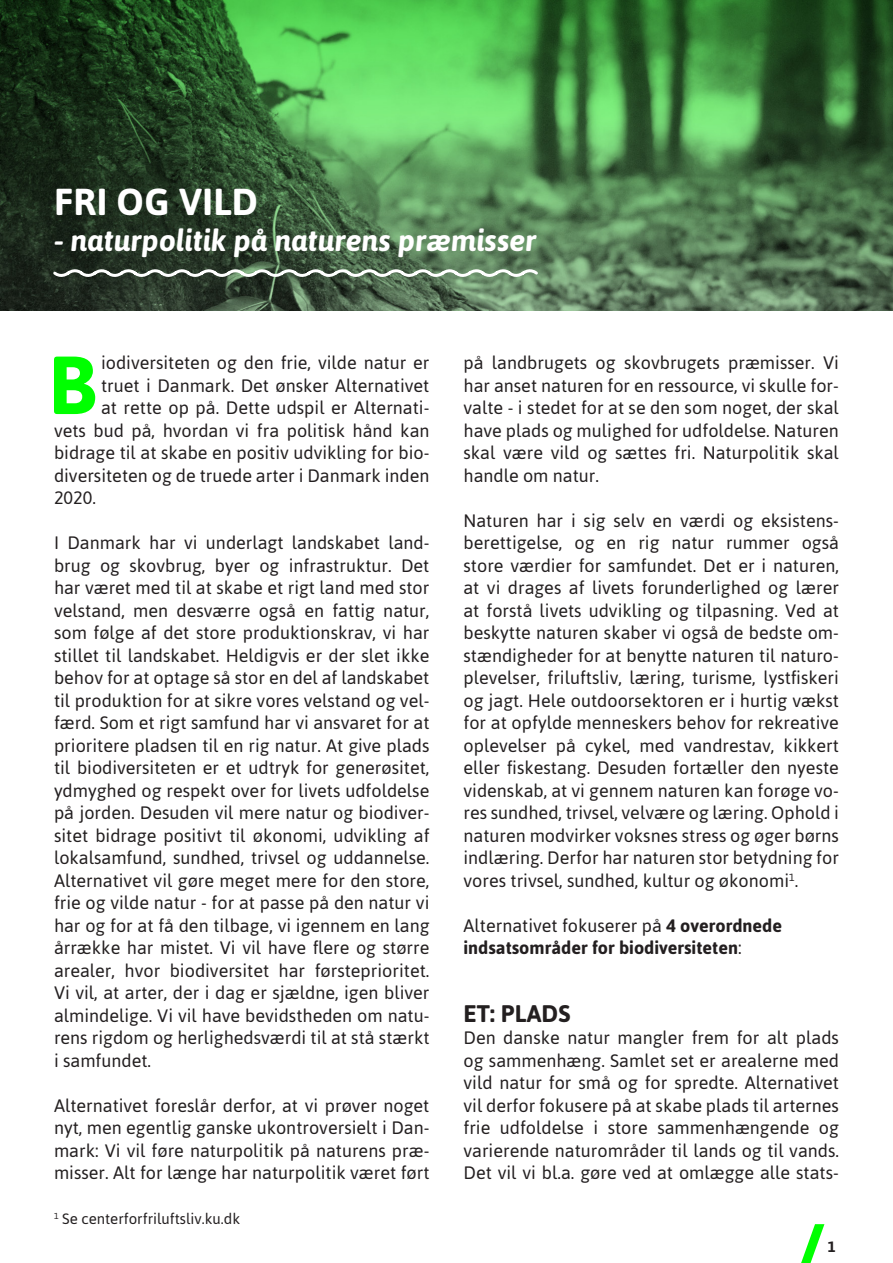
<style>
.page{position:relative;width:893px;height:1263px;background:#fff}
.page>*{position:absolute;margin:0;border:0;box-sizing:border-box;transform-origin:0 0}
.t1{font:700 82.05px "Asap";color:#0f0}
.t2{font:700 37.5px "Asap";letter-spacing:.01em;color:#fff}
.t3{font:italic 700 30px "Asap";color:#fff}
.t4{font:700 24px "Asap";letter-spacing:.01em;color:#231f20}
.t5{font:18px/22.5px "Asap";color:#231f20;text-align:justify}
.t6{font:700 18px "Asap";color:#231f20}
.t7{font:15px "Asap";color:#231f20}
.t8{font:700 15px "Asap";color:#231f20}
.s1{font-weight:700}
.s2{font-weight:400}
</style>
<div class="page">
<img style="left:0;top:0;width:893px;height:310px">
<svg style="left:52px;top:268px;width:487px;height:10px"></svg>
<svg style="left:801px;top:1224px;width:23px;height:39px"></svg>
<p class="t2" style="left:54px;top:176px;width:205px">FRI OG VILD</p>
<p class="t3" style="left:54px;top:220px;width:484px">- naturpolitik på naturens præmisser</p>
<p class="t1" style="left:48px;top:330px;width:50px">B</p>
<p class="t5" style="left:101px;top:351px;width:330px">iodiversiteten og den frie, vilde natur er</p>
<p class="t5" style="left:101px;top:373px;width:330px">truet i Danmark. Det ønsker Alternativet</p>
<p class="t5" style="left:101px;top:396px;width:330px">at rette op på. Dette udspil er Alternati-</p>
<p class="t5" style="left:54px;top:418px;width:377px">vets bud på, hvordan vi fra politisk hånd kan</p>
<p class="t5" style="left:54px;top:441px;width:377px">bidrage til at skabe en positiv udvikling for bio-</p>
<p class="t5" style="left:54px;top:463px;width:377px">diversiteten og de truede arter i Danmark inden</p>
<p class="t5" style="left:54px;top:486px;width:44px">2020.</p>
<p class="t5" style="left:54px;top:531px;width:377px">I Danmark har vi underlagt landskabet land&shy;brug og skovbrug, byer og infrastruktur. Det har været med til at skabe et rigt land med stor velstand, men desværre også en fattig natur, som følge af det store produktionskrav, vi har stillet til landskabet. Heldigvis er der slet ikke behov for at optage så stor en del af landskabet til produktion for at sikre vores velstand og vel&shy;færd. Som et rigt samfund har vi ansvaret for at prioritere pladsen til en rig natur. At give plads til biodiversiteten er et udtryk for generøsitet, ydmyghed og respekt over for livets udfoldelse på jorden. Desuden vil mere natur og biodiver&shy;sitet bidrage positivt til økonomi, udvikling af lokalsamfund, sundhed, trivsel og uddannelse.<br>Alternativet vil gøre meget mere for den store, frie og vilde natur - for at passe på den natur vi har og for at få den tilbage, vi igennem en lang årrække har mistet. Vi vil have flere og større arealer, hvor biodiversitet har førsteprioritet.<br>Vi vil, at arter, der i dag er sjældne, igen bliver almindelige. Vi vil have bevidstheden om natu&shy;rens rigdom og herlighedsværdi til at stå stærkt i samfundet.</p>
<p class="t5" style="left:54px;top:1093px;width:377px">Alternativet foreslår derfor, at vi prøver noget nyt, men egentlig ganske ukontroversielt i Dan&shy;mark: Vi vil føre naturpolitik på naturens præ&shy;misser. Alt for længe har naturpolitik været ført</p>
<p class="t7" style="left:54px;top:1209px;width:188px"><sup>1</sup> Se centerforfriluftsliv.ku.dk</p>
<p class="t5" style="left:463px;top:351px;width:377px">på landbrugets og skovbrugets præmisser. Vi har anset naturen for en ressource, vi skulle for&shy;valte - i stedet for at se den som noget, der skal have plads og mulighed for udfoldelse. Naturen skal være vild og sættes fri. Naturpolitik skal handle om natur.</p>
<p class="t5" style="left:463px;top:508px;width:377px">Naturen har i sig selv en værdi og eksistens&shy;berettigelse, og en rig natur rummer også store værdier for samfundet. Det er i naturen, at vi drages af livets forunderlighed og lærer at forstå livets udvikling og tilpasning. Ved at beskytte naturen skaber vi også de bedste om&shy;stændigheder for at benytte naturen til naturo&shy;plevelser, friluftsliv, læring, turisme, lystfiskeri og jagt. Hele outdoorsektoren er i hurtig vækst for at opfylde menneskers behov for rekreative oplevelser på cykel, med vandrestav, kikkert eller fiskestang. Desuden fortæller den nyeste videnskab, at vi gennem naturen kan forøge vo&shy;res sundhed, trivsel, velvære og læring. Ophold i naturen modvirker voksnes stress og øger børns indlæring. Derfor har naturen stor betydning for vores trivsel, sundhed, kultur og økonomi<sup>1</sup>.</p>
<p class="t5" style="left:463px;top:913px;width:320px">Alternativet fokuserer på <span class="s1">4 overordnede</span></p>
<p class="t6" style="left:463px;top:936px;width:280px">indsatsområder for biodiversiteten<span class="s2">:</span></p>
<p class="t4" style="left:464px;top:997px;width:108px">ET: PLADS</p>
<p class="t5" style="left:463px;top:1026px;width:377px">Den danske natur mangler frem for alt plads og sammenhæng. Samlet set er arealerne med vild natur for små og for spredte. Alternativet vil derfor fokusere på at skabe plads til arternes frie udfoldelse i store sammenhængende og varierende naturområder til lands og til vands.<br>Det vil vi bl.a. gøre ved at omlægge alle stats-</p>
<p class="t8" style="left:828px;top:1237px;width:10px">1</p>
</div>
